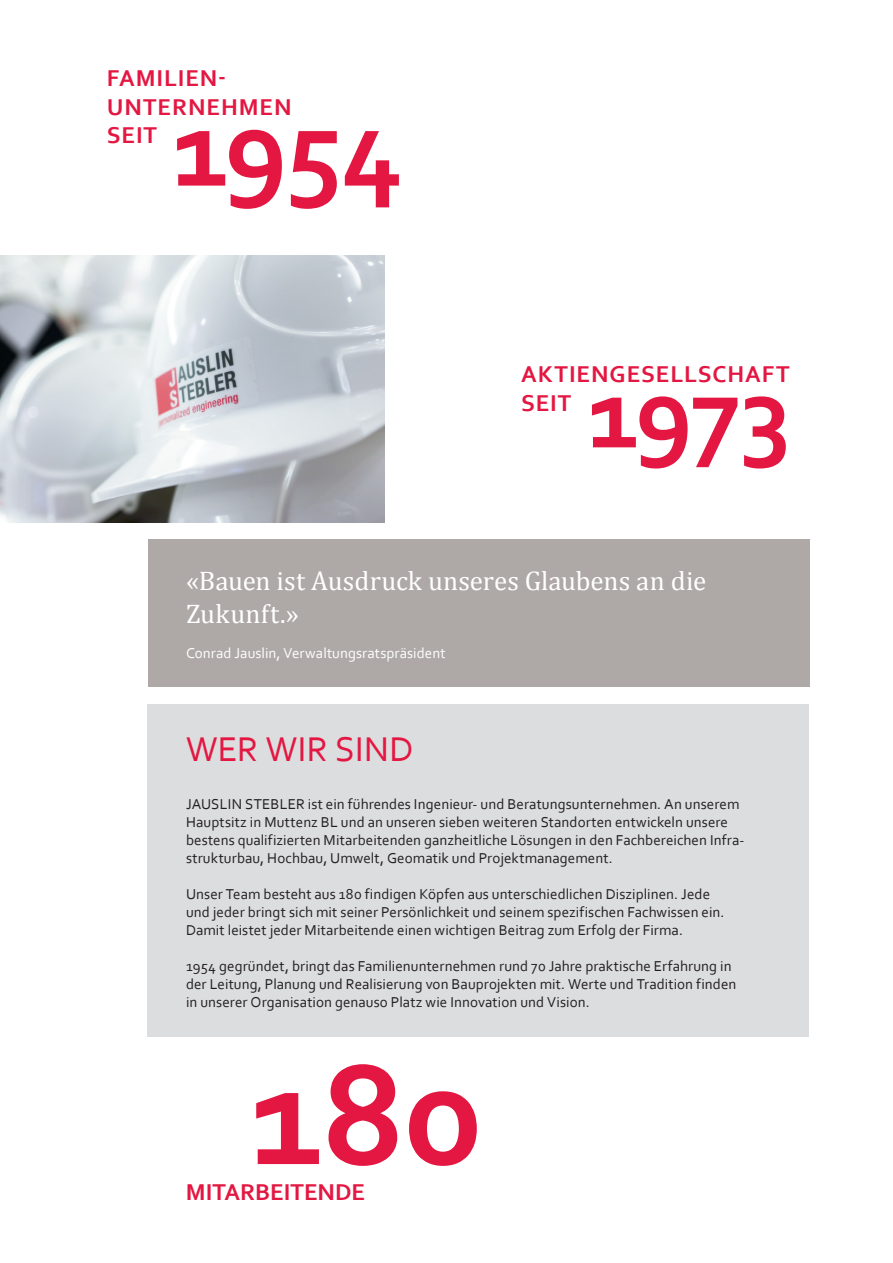
<style>
.page{position:relative;width:893px;height:1263px;background:#fff}
.page>*{position:absolute;margin:0;border:0;box-sizing:border-box;transform-origin:0 0}
.t1{font:700 150px "Corbel";color:#e31741}
.t2{font:700 115.2px "Corbel";color:#e31741}
.t3{font:700 105px "Corbel";color:#e31741}
.t4{font:36px "Corbel";letter-spacing:.005em;color:#e31741}
.t5{font:27px/32.4px "Cambria";color:#fff}
.t6{font:700 24px/28.8px "Corbel";letter-spacing:.035em;color:#e31741}
.t7{font:700 24px "Corbel";color:#e31741}
.t8{font:15px/18px "Corbel";letter-spacing:.005em;color:#231f20}
.t9{font:15px "Corbel";letter-spacing:.005em;color:#fff}
</style>
<div class="page">
<hr style="left:892px;top:0;width:1px;height:1263px;background:#dcdddf">
<img style="left:0;top:255px;width:385px;height:267px">
<div style="left:148px;top:704px;width:661px;height:332px;background:#dcdddf"></div>
<div style="left:148px;top:539px;width:662px;height:148px;background:#aea8a6"></div>
<h3 class="t6" style="left:107px;top:63px;width:186px">FAMILIEN-<br>UNTERNEHMEN<br>SEIT</h3>
<h2 class="t2" style="left:172px;top:76px;width:231px">1954</h2>
<h3 class="t6" style="left:521px;top:359px;width:270px">AKTIENGESELLSCHAFT<br>SEIT</h3>
<h3 class="t3" style="left:587px;top:347px;width:206px">1973</h3>
<h3 class="t5" style="left:186px;top:565px;width:522px">«Bauen ist Ausdruck unseres Glaubens an die<br>Zukunft.»</h3>
<p class="t9" style="left:186px;top:643px;width:261px">Conrad Jauslin, Verwaltungsratspräsident</p>
<h3 class="t4" style="left:186px;top:727px;width:229px">WER WIR SIND</h3>
<p class="t8" style="left:186px;top:794px;width:560px">JAUSLIN STEBLER ist ein führendes Ingenieur- und Beratungsunternehmen. An unserem Hauptsitz in Muttenz BL und an unseren sieben weiteren Standorten entwickeln unsere bestens qualifizierten Mitarbeitenden ganzheitliche Lösungen in den Fachbereichen Infra&shy;strukturbau, Hochbau, Umwelt, Geomatik und Projektmanagement.</p>
<p class="t8" style="left:186px;top:884px;width:540px">Unser Team besteht aus 180 findigen Köpfen aus unterschiedlichen Disziplinen. Jede und jeder bringt sich mit seiner Persönlichkeit und seinem spezifischen Fachwissen ein.<br>Damit leistet jeder Mitarbeitende einen wichtigen Beitrag zum Erfolg der Firma.</p>
<p class="t8" style="left:186px;top:956px;width:552px">1954 gegründet, bringt das Familienunternehmen rund 70 Jahre praktische Erfahrung in der Leitung, Planung und Realisierung von Bauprojekten mit. Werte und Tradition finden in unserer Organisation genauso Platz wie Innovation und Vision.</p>
<h1 class="t1" style="left:250px;top:1021px;width:233px">180</h1>
<h3 class="t7" style="left:186px;top:1177px;width:181px">MITARBEITENDE</h3>
</div>
